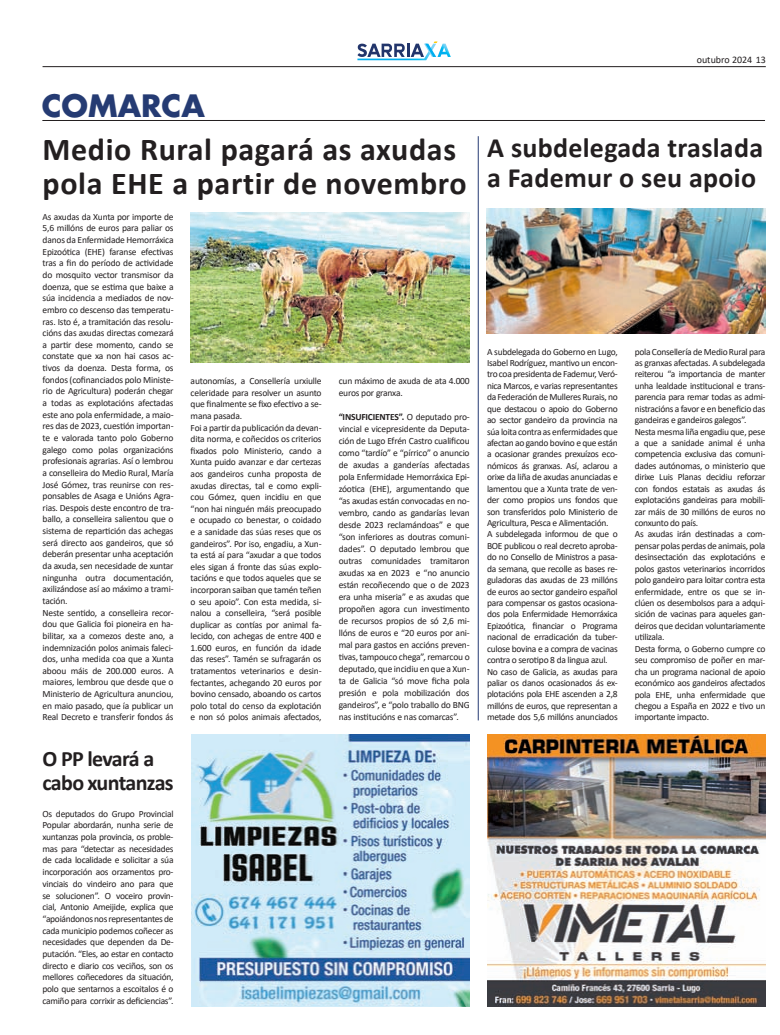
<style>
.page{position:relative;width:780px;height:1035px;background:#fff}
.page>*{position:absolute;margin:0;border:0;box-sizing:border-box;transform-origin:0 0}
.t1{font:700 32px/34px "Calibri";letter-spacing:.02em;color:#231f20}
.t2{font:700 30px "Futura";color:#253b73}
.t3{font:700 28px/30px "Calibri";letter-spacing:.01em;color:#231f20}
.t4{font:700 22px/24px "Calibri";letter-spacing:-.03em;color:#231f20}
.t5{font:10px "Calibri";color:#231f20}
.t6{font:9.5px/11.6px "Calibri";letter-spacing:-.03em;color:#231f20}
.s1{font-weight:700}
</style>
<div class="page">
<hr style="left:43px;top:66px;width:722px;height:1px;background:#231f20">
<svg style="left:357px;top:41px;width:94px;height:19px"></svg>
<hr style="left:42px;top:120px;width:723px;height:1px;background:#231f20">
<img style="left:191px;top:212px;width:278px;height:151px">
<img style="left:486px;top:208px;width:279px;height:125px">
<hr style="left:477px;top:136px;width:1px;height:584px;background:#253b73">
<img style="left:192px;top:734px;width:277px;height:272px">
<img style="left:487px;top:734px;width:278px;height:272px">
<h2 class="t2" style="left:42px;top:85px;width:164px">COMARCA</h2>
<h1 class="t1" style="left:43px;top:132px;width:426px">Medio Rural pagará as axudas pola EHE a partir de novembro</h1>
<p class="t6" style="left:43px;top:211px;width:132px">As axudas da Xunta por importe de 5,6 millóns de euros para paliar os danos da Enfermidade Hemorráxica Epizoótica (EHE) faranse efectivas tras a fin do período de actividade do mosquito vector transmisor da doenza, que se estima que baixe a súa incidencia a mediados de nov&shy;embro co descenso das temperatu&shy;ras. Isto é, a tramitación das resolu&shy;cións das axudas directas comezará a partir dese momento, cando se constate que xa non hai casos ac&shy;tivos da doenza. Desta forma, os fondos (cofinanciados polo Ministe&shy;rio de Agricultura) poderán chegar a todas as explotacións afectadas este ano pola enfermidade, a maio&shy;res das de 2023, cuestión importan&shy;te e valorada tanto polo Goberno galego como polas organizacións profesionais agrarias. Así o lembrou a conselleira do Medio Rural, María José Gómez, tras reunirse con res&shy;ponsables de Asaga e Unións Agra&shy;rias. Despois deste encontro de tra&shy;ballo, a conselleira salientou que o sistema de repartición das achegas será directo aos gandeiros, que só deberán presentar unha aceptación da axuda, sen necesidade de xuntar ningunha outra documentación, axilizándose así ao máximo a trami&shy;tación.<br>Neste sentido, a conselleira recor&shy;dou que Galicia foi pioneira en ha&shy;bilitar, xa a comezos deste ano, a indemnización polos animais faleci&shy;dos, unha medida coa que a Xunta aboou máis de 200.000 euros. A maiores, lembrou que desde que o Ministerio de Agricultura anunciou, en maio pasado, que ía publicar un Real Decreto e transferir fondos ás</p>
<h3 class="t4" style="left:43px;top:746px;width:133px">O PP levará a cabo xuntanzas</h3>
<p class="t6" style="left:43px;top:807px;width:133px;text-align:justify">Os deputados do Grupo Provincial Popular abordarán, nunha serie de xuntanzas pola provincia, os proble&shy;mas para “detectar as necesidades de cada localidade e solicitar a súa incorporación aos orzamentos pro&shy;vinciais do vindeiro ano para que se solucionen”. O voceiro provin&shy;cial, Antonio Ameijide, explica que “apoiándonos nos representantes de cada municipio podemos coñecer as necesidades que dependen da De&shy;putación. “Eles, ao estar en contacto directo e diario cos veciños, son os mellores coñecedores da situación, polo que sentarnos a escoitalos é o camiño para corrixir as deficiencias”.</p>
<p class="t6" style="left:191px;top:375px;width:132px">autonomías, a Consellería urxiulle celeridade para resolver un asunto que finalmente se fixo efectivo a se&shy;mana pasada.<br>Foi a partir da publicación da devan&shy;dita norma, e coñecidos os criterios fixados polo Ministerio, cando a Xunta puido avanzar e dar certezas aos gandeiros cunha proposta de axudas directas, tal e como expli&shy;cou Gómez, quen incidiu en que “non hai ninguén máis preocupado e ocupado co benestar, o coidado e a sanidade das súas reses que os gandeiros”. Por iso, engadiu, a Xun&shy;ta está aí para “axudar a que todos eles sigan á fronte das súas explo&shy;tacións e que todos aqueles que se incorporan saiban que tamén teñen o seu apoio”. Con esta medida, si&shy;nalou a conselleira, “será posible duplicar as contías por animal fa&shy;lecido, con achegas de entre 400 e 1.600 euros, en función da idade das reses”. Tamén se sufragarán os tratamentos veterinarios e desin&shy;fectantes, achegando 20 euros por bovino censado, aboando os cartos polo total do censo da explotación e non só polos animais afectados,</p>
<p class="t6" style="left:339px;top:375px;width:132px;line-height:12px">cun máximo de axuda de ata 4.000 euros por granxa.</p>
<p class="t6" style="left:339px;top:411px;width:132px;line-height:12px;text-align:justify"><span class="s1">“INSUFICIENTES”.</span> O deputado pro&shy;vincial e vicepresidente da Deputa&shy;ción de Lugo Efrén Castro cualificou como “tardío” e “pírrico” o anuncio de axudas a ganderías afectadas pola Enfermidade Hemorráxica Epi&shy;zóotica (EHE), argumentando que “as axudas están convocadas en no&shy;vembro, cando as gandarías levan desde 2023 reclamándoas” e que “son inferiores as doutras comuni&shy;dades”. O deputado lembrou que outras comunidades tramitaron axudas xa en 2023 e “no anuncio están recoñecendo que o de 2023 era unha miseria” e as axudas que propoñen agora cun investimento de recursos propios de só 2,6 mi&shy;llóns de euros e “20 euros por ani&shy;mal para gastos en accións preven&shy;tivas, tampouco chega”, remarcou o deputado, que incidiu en que a Xun&shy;ta de Galicia “só move ficha pola presión e pola mobilización dos gandeiros”, e “polo traballo do BNG nas institucións e nas comarcas”.</p>
<p class="t5" style="left:696px;top:53px;width:70px">outubro 2024 13</p>
<h3 class="t3" style="left:487px;top:132px;width:277px">A subdelegada traslada a Fademur o seu apoio</h3>
<p class="t6" style="left:487px;top:345px;width:132px">A subdelegada do Goberno en Lugo, Isabel Rodríguez, mantivo un encon&shy;tro coa presidenta de Fademur, Veró&shy;nica Marcos, e varias representantes da Federación de Mulleres Rurais, no que destacou o apoio do Goberno ao sector gandeiro da provincia na súa loita contra as enfermidades que afectan ao gando bovino e que están a ocasionar grandes prexuízos eco&shy;nómicos ás granxas. Así, aclarou a orixe da liña de axudas anunciadas e lamentou que a Xunta trate de ven&shy;der como propios uns fondos que son transferidos polo Ministerio de Agricultura, Pesca e Alimentación.<br>A subdelegada informou de que o BOE publicou o real decreto aproba&shy;do no Consello de Ministros a pasa&shy;da semana, que recolle as bases re&shy;guladoras das axudas de 23 millóns de euros ao sector gandeiro español para compensar os gastos ocasiona&shy;dos pola Enfermidade Hemorráxica Epizoótica, financiar o Programa nacional de erradicación da tuber&shy;culose bovina e a compra de vacinas contra o serotipo 8 da lingua azul.<br>No caso de Galicia, as axudas para paliar os danos ocasionados ás ex&shy;plotacións pola EHE ascenden a 2,8 millóns de euros, que representan a metade dos 5,6 millóns anunciados</p>
<p class="t6" style="left:634px;top:345px;width:132px">pola Consellería de Medio Rural para as granxas afectadas. A subdelegada reiterou “a importancia de manter unha lealdade institucional e trans&shy;parencia para remar todas as admi&shy;nistracións a favor e en beneficio das gandeiras e gandeiros galegos”.<br>Nesta mesma liña engadiu que, pese a que a sanidade animal é unha competencia exclusiva das comuni&shy;dades autónomas, o ministerio que dirixe Luis Planas decidiu reforzar con fondos estatais as axudas ás explotacións gandeiras para mobili&shy;zar máis de 30 millóns de euros no conxunto do país.<br>As axudas irán destinadas a com&shy;pensar polas perdas de animais, pola desinsectación das explotacións e polos gastos veterinarios incorridos polo gandeiro para loitar contra esta enfermidade, entre os que se in&shy;clúen os desembolsos para a adqui&shy;sición de vacinas para aqueles gan&shy;deiros que decidan voluntariamente utilizala.<br>Desta forma, o Goberno cumpre co seu compromiso de poñer en mar&shy;cha un programa nacional de apoio económico aos gandeiros afectados pola EHE, unha enfermidade que chegou a España en 2022 e tivo un importante impacto.</p>
</div>
